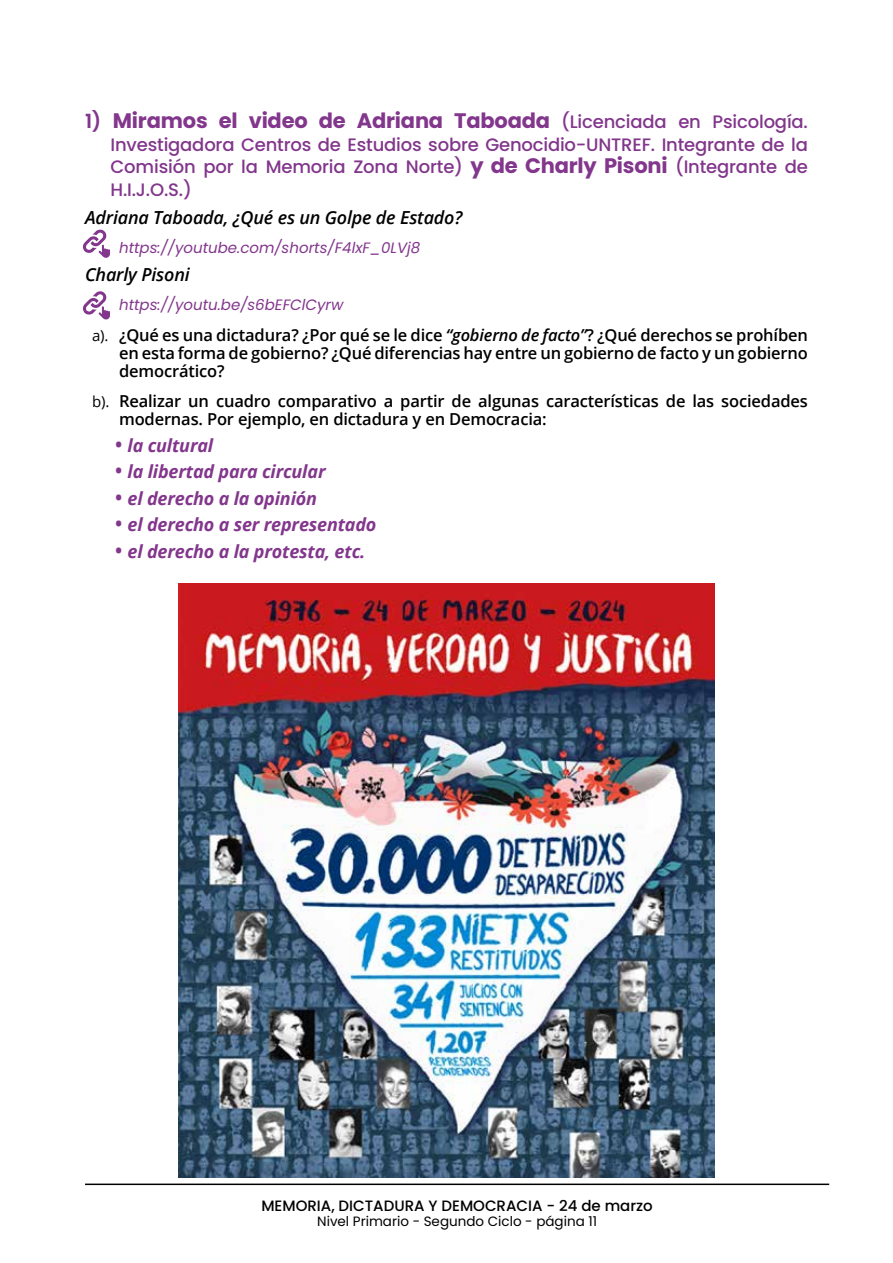
<style>
.page{position:relative;width:893px;height:1263px;background:#fff}
.page>*{position:absolute;margin:0;border:0;box-sizing:border-box;transform-origin:0 0}
.t1{font:700 21px "Poppins";letter-spacing:-.01em;color:#82368c}
.t2{font:500 18px/22.5px "Poppins";letter-spacing:-.01em;color:#82368c;text-align:justify}
.t3{font:italic 700 18px "Open Sans";letter-spacing:-.01em;color:#82368c}
.t4{font:italic 600 18px "Open Sans";letter-spacing:-.01em;color:#000}
.t5{font:600 16.5px/18px "Open Sans";letter-spacing:-.01em;color:#000;text-align:justify}
.t6{font:italic 15px "Poppins";color:#82368c}
.t7{font:500 15px "Poppins";color:#000}
.t8{font:13.5px "Poppins";color:#000}
.s1{font-weight:600;font-size:19.5px}
.s2{font-weight:500;font-size:18px}
.s3{font-weight:700;font-size:21px}
.s4{font-weight:400;font-size:15px}
.s5{font-style:italic}
.s6{font-weight:600;font-style:normal;font-size:21px}
</style>
<div class="page">
<hr style="left:85px;top:1183px;width:744px;height:2px;background:#000">
<svg style="left:83px;top:229px;width:27px;height:29px"></svg>
<svg style="left:83px;top:291px;width:27px;height:29px"></svg>
<img style="left:179px;top:583px;width:535px;height:595px">
<p class="t1" style="left:85px;top:109px;width:724px"><span class="s1">1)</span> Miramos el video de Adriana Taboada <span class="s2">(Licenciada en Psicología.</span></p>
<p class="t2" style="left:111px;top:133px;width:699px">Investigadora Centros de Estudios sobre Genocidio-UNTREF. Integrante de la Comisión por la Memoria Zona Norte) <span class="s3">y de Charly Pisoni</span> (Integrante de H.I.J.O.S.)</p>
<p class="t4" style="left:85px;top:205px;width:379px">Adriana Taboada, ¿Qué es un Golpe de Estado?</p>
<p class="t6" style="left:119px;top:239px;width:303px">https://youtube.com/shorts/F4lxF_0LVj8</p>
<p class="t4" style="left:85px;top:262px;width:106px">Charly Pisoni</p>
<p class="t6" style="left:119px;top:296px;width:226px">https://youtu.be/s6bEFClCyrw</p>
<p class="t5" style="left:119px;top:325px;width:690px;text-indent:-27px"><span class="s4">a).</span> ¿Qué es una dictadura? ¿Por qué se le dice <span class="s5">“gobierno de facto”</span>? ¿Qué derechos se prohíben en esta forma de gobierno? ¿Qué diferencias hay entre un gobierno de facto y un gobierno democrático?</p>
<p class="t5" style="left:119px;top:392px;width:690px;text-indent:-27px"><span class="s4">b).</span> Realizar un cuadro comparativo a partir de algunas características de las sociedades modernas. Por ejemplo, en dictadura y en Democracia:</p>
<p class="t3" style="left:115px;top:433px;width:100px"><span class="s6">•</span> la cultural</p>
<p class="t3" style="left:115px;top:459px;width:212px"><span class="s6">•</span> la libertad para circular</p>
<p class="t3" style="left:115px;top:486px;width:204px"><span class="s6">•</span> el derecho a la opinión</p>
<p class="t3" style="left:115px;top:512px;width:263px"><span class="s6">•</span> el derecho a ser representado</p>
<p class="t3" style="left:115px;top:539px;width:252px"><span class="s6">•</span> el derecho a la protesta, etc.</p>
<p class="t7" style="left:261px;top:1197px;width:393px">MEMORIA, DICTADURA Y DEMOCRACIA - 24 de marzo</p>
<p class="t8" style="left:317px;top:1214px;width:281px">Nivel Primario - Segundo Ciclo - página 11</p>
</div>
